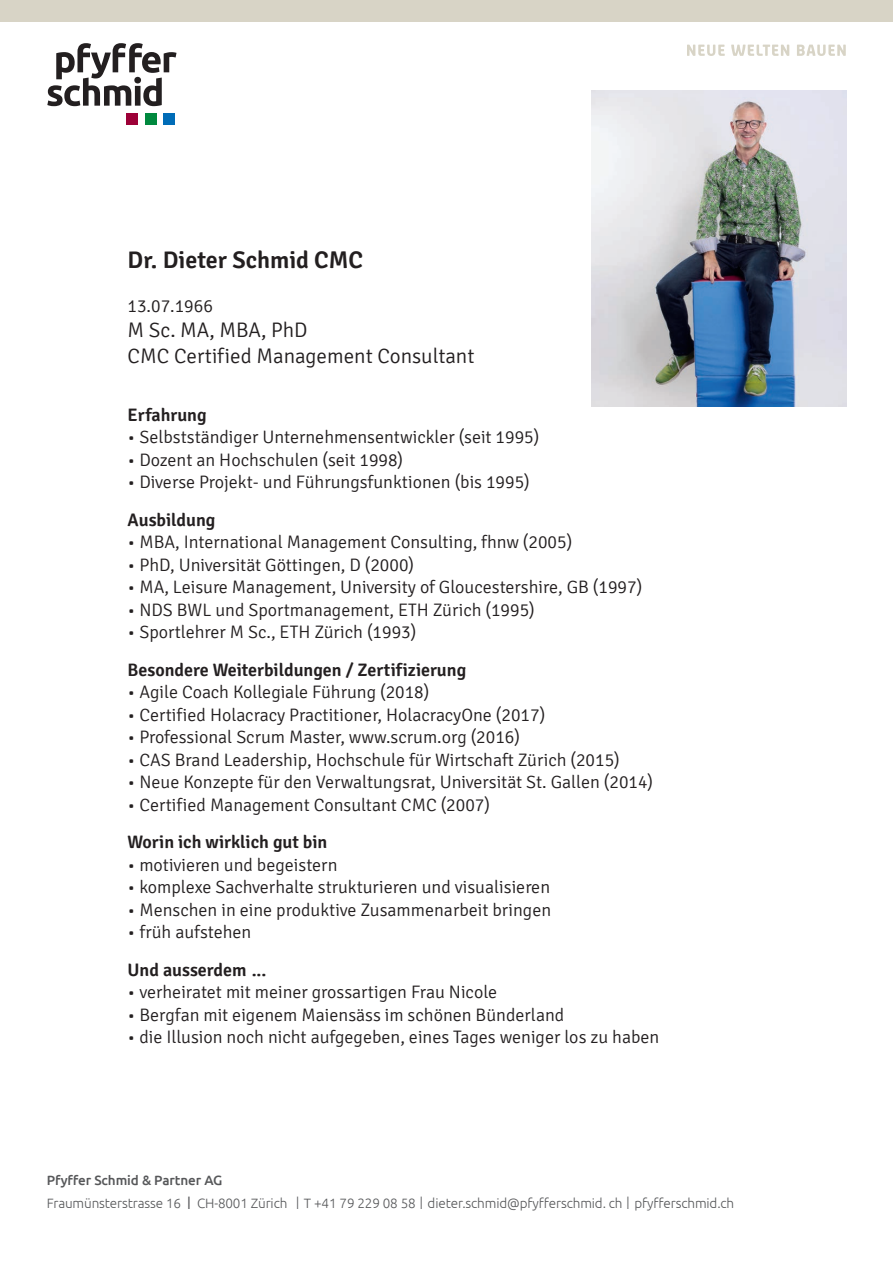
<style>
.page{position:relative;width:893px;height:1263px;background:#fff}
.page>*{position:absolute;margin:0;border:0;box-sizing:border-box;transform-origin:0 0}
.t1{font:600 24px "Signika";color:#231f20}
.t2{font:300 21px/25.5px "Signika";color:#231f20}
.t3{font:300 18px "Signika";color:#231f20}
.t4{font:600 18px "Signika";color:#231f20}
.t5{font:300 13.5px/22.5px "Ubuntu";letter-spacing:-.01em;color:#57585a}
.s1{font-weight:500}
.s2{font-size:18px}
</style>
<div class="page">
<div style="left:126px;top:113px;width:12px;height:12px;background:#9d0138"></div>
<div style="left:145px;top:113px;width:12px;height:12px;background:#00893e"></div>
<div style="left:163px;top:113px;width:12px;height:12px;background:#006cb7"></div>
<svg style="left:47px;top:43px;width:130px;height:63px"></svg>
<div style="left:0;top:0;width:893px;height:21px;background:#d8d4c6"></div>
<svg style="left:687px;top:45px;width:159px;height:11px"></svg>
<img style="left:592px;top:91px;width:255px;height:315px">
<h1 class="t1" style="left:128px;top:246px;width:237px">Dr. Dieter Schmid CMC</h1>
<p class="t3" style="left:128px;top:296px;width:87px">13.07.1966</p>
<p class="t2" style="left:128px;top:318px;width:348px">M Sc. MA, MBA, PhD<br>CMC Certified Management Consultant</p>
<p class="t4" style="left:128px;top:404px;width:81px">Erfahrung</p>
<p class="t3" style="left:128px;top:427px;width:413px">• Selbstständiger Unternehmensentwickler (seit 1995)</p>
<p class="t3" style="left:128px;top:450px;width:277px">• Dozent an Hochschulen (seit 1998)</p>
<p class="t3" style="left:128px;top:472px;width:404px">• Diverse Projekt- und Führungsfunktionen (bis 1995)</p>
<p class="t4" style="left:128px;top:509px;width:89px">Ausbildung</p>
<p class="t3" style="left:128px;top:532px;width:446px">• MBA, International Management Consulting, fhnw (2005)</p>
<p class="t3" style="left:128px;top:555px;width:288px">• PhD, Universität Göttingen, D (2000)</p>
<p class="t3" style="left:128px;top:577px;width:516px">• MA, Leisure Management, University of Gloucestershire, GB (1997)</p>
<p class="t3" style="left:128px;top:600px;width:409px">• NDS BWL und Sportmanagement, ETH Zürich (1995)</p>
<p class="t3" style="left:128px;top:622px;width:290px">• Sportlehrer M Sc., ETH Zürich (1993)</p>
<p class="t4" style="left:128px;top:659px;width:340px">Besondere Weiterbildungen / Zertifizierung</p>
<p class="t3" style="left:128px;top:682px;width:303px">• Agile Coach Kollegiale Führung (2018)</p>
<p class="t3" style="left:128px;top:705px;width:419px">• Certified Holacracy Practitioner, HolacracyOne (2017)</p>
<p class="t3" style="left:128px;top:727px;width:394px">• Professional Scrum Master, www.scrum.org (2016)</p>
<p class="t3" style="left:128px;top:750px;width:494px">• CAS Brand Leadership, Hochschule für Wirtschaft Zürich (2015)</p>
<p class="t3" style="left:128px;top:772px;width:527px">• Neue Konzepte für den Verwaltungsrat, Universität St. Gallen (2014)</p>
<p class="t3" style="left:128px;top:795px;width:364px">• Certified Management Consultant CMC (2007)</p>
<p class="t4" style="left:128px;top:832px;width:201px">Worin ich wirklich gut bin…</p>
<p class="t3" style="left:128px;top:855px;width:211px">• motivieren und begeistern</p>
<p class="t3" style="left:128px;top:877px;width:424px">• komplexe Sachverhalte strukturieren und visualisieren</p>
<p class="t3" style="left:128px;top:900px;width:425px">• Menschen in eine produktive Zusammenarbeit bringen</p>
<p class="t3" style="left:128px;top:922px;width:125px">• früh aufstehen</p>
<p class="t4" style="left:128px;top:959px;width:140px">Und ausserdem ...</p>
<p class="t3" style="left:128px;top:982px;width:371px">• verheiratet mit meiner grossartigen Frau Nicole</p>
<p class="t3" style="left:128px;top:1005px;width:438px">• Bergfan mit eigenem Maiensäss im schönen Bünderland</p>
<p class="t3" style="left:128px;top:1027px;width:533px">• die Illusion noch nicht aufgegeben, eines Tages weniger los zu haben</p>
<p class="t5" style="left:47px;top:1169px;width:689px"><span class="s1">Pfyffer Schmid &amp; Partner AG<br></span>Fraumünsterstrasse 16 <span class="s2">I</span> CH-8001 Zürich <span class="s2">I</span> T +41 79 229 08 58 <span class="s2">I</span> dieter.schmid@pfyfferschmid. ch <span class="s2">I</span> pfyfferschmid.ch</p>
</div>
